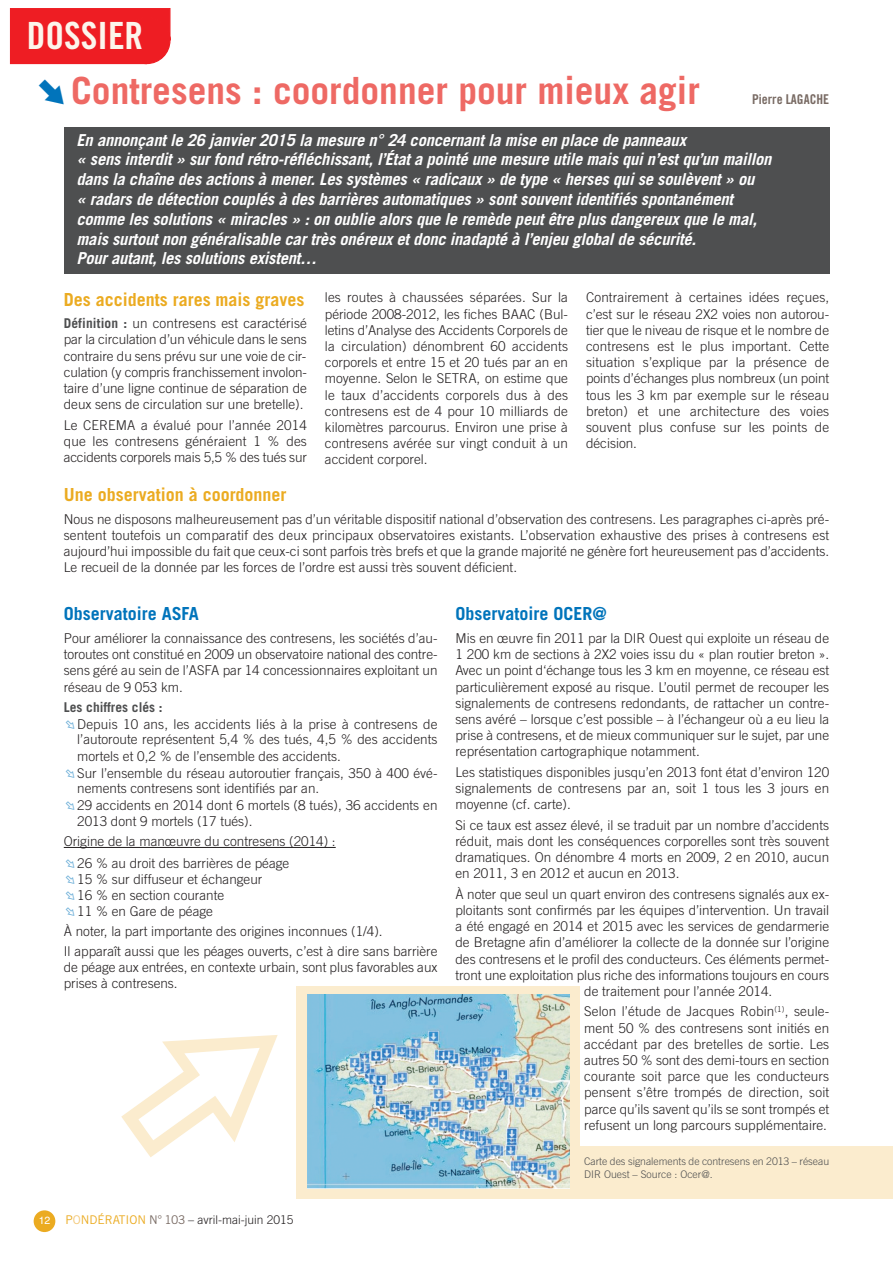
<style>
.page{position:relative;width:893px;height:1263px;background:#fff}
.page>*{position:absolute;margin:0;border:0;box-sizing:border-box;transform-origin:0 0}
.t1{font:700 37.5px "Trade Gothic";color:#ee6964}
.t2{font:37.5px "Trade Gothic Bold Cond Twenty";color:#fcf5ec}
.t3{font:700 18px "Trade Gothic";color:#ebab21}
.t4{font:700 18px "Trade Gothic";color:#0174bb}
.t5{font:italic 700 16.5px/19.8px "Trade Gothic";letter-spacing:-.01em;color:#fff}
.t6{font:300 13.5px/16.2px "Trade Gothic";color:#231f20;text-align:justify}
.t7{font:13.5px "Trade Gothic Bold Cond Twenty";color:#786a63}
.t8{font:300 12px "Trade Gothic";color:#231f20}
.t9{font:300 10.5px/12.6px "Trade Gothic";color:#4e4f50}
.t10{font:10.5px "Helvetica";color:#fff}
.s1{font-family:"Zeal";font-weight:400;color:#0174bb}
.s2{font-weight:700;color:#4e4f50}
.s3{font-family:"Zeal";font-weight:400;color:rgb(1 116 187/.6)}
.s4{font-weight:400;color:#ebab21}
.s5{font-weight:400;color:#f3c97b}
.s6{font-weight:400;color:#786a63}
</style>
<div class="page">
<div style="left:34px;top:1210px;width:21px;height:22px;background:#ebab21;border-radius:50%"></div>
<div style="left:296px;top:986px;width:597px;height:213px;background:#fbecce"></div>
<div style="left:64px;top:128px;width:765px;height:146px;background:#4e4f50"></div>
<div style="left:10px;top:8px;width:160px;height:56px;background:#ee1d23"></div>
<div style="left:124px;top:17px;width:46px;height:47px;background:#ee1d23;border-radius:50%"></div>
<div style="left:123px;top:17px;width:47px;height:47px;border:1px solid #ee1d23;border-radius:50%"></div>
<div style="left:580px;top:985px;width:313px;height:160px;background:#fff"></div>
<hr style="left:64px;top:847px;width:272px;height:1px;background:#231f20">
<img style="left:307px;top:994px;width:262px;height:194px">
<svg style="left:121px;top:1035px;width:157px;height:122px"></svg>
<h1 class="t2" style="left:27px;top:22px;width:118px">DOSSIER</h1>
<h1 class="t1" style="left:34px;top:77px;width:668px"><span class="s1">l</span>Contresens : coordonner pour mieux agir</h1>
<p class="t5" style="left:77px;top:131px;width:696px">En annonçant le 26 janvier 2015 la mesure n° 24 concernant la mise en place de panneaux<br>« sens interdit » sur fond rétro-réfléchissant, l’État a pointé une mesure utile mais qui n’est qu’un maillon dans la chaîne des actions à mener. Les systèmes « radicaux » de type « herses qui se soulèvent » ou<br>« radars de détection couplés à des barrières automatiques » sont souvent identifiés spontanément comme les solutions « miracles » : on oublie alors que le remède peut être plus dangereux que le mal, mais surtout non généralisable car très onéreux et donc inadapté à l’enjeu global de sécurité.<br>Pour autant, les solutions existent…</p>
<p class="t7" style="left:752px;top:94px;width:79px">Pierre LAGACHE</p>
<h2 class="t3" style="left:64px;top:293px;width:242px">Des accidents rares mais graves</h2>
<p class="t6" style="left:64px;top:316px;width:245px"><span class="s2">Définition :</span> un contresens est caractérisé par la circulation d’un véhicule dans le sens contraire du sens prévu sur une voie de cir&shy;culation (y compris franchissement involon&shy;taire d’une ligne continue de séparation de deux sens de circulation sur une bretelle).</p>
<p class="t6" style="left:64px;top:418px;width:245px">Le CEREMA a évalué pour l’année 2014 que les contresens généraient 1 % des accidents corporels mais 5,5 % des tués sur</p>
<p class="t6" style="left:325px;top:291px;width:245px">les routes à chaussées séparées. Sur la période 2008-2012, les fiches BAAC (Bul&shy;letins d’Analyse des Accidents Corporels de la circulation) dénombrent 60 accidents corporels et entre 15 et 20 tués par an en moyenne. Selon le SETRA, on estime que le taux d’accidents corporels dus à des contresens est de 4 pour 10 milliards de kilomètres parcourus. Environ une prise à contresens avérée sur vingt conduit à un accident corporel.</p>
<p class="t6" style="left:586px;top:291px;width:245px">Contrairement à certaines idées reçues, c’est sur le réseau 2X2 voies non autorou&shy;tier que le niveau de risque et le nombre de contresens est le plus important. Cette situation s’explique par la présence de points d’échanges plus nombreux (un point tous les 3 km par exemple sur le réseau breton) et une architecture des voies souvent plus confuse sur les points de décision.</p>
<h2 class="t3" style="left:64px;top:488px;width:224px">Une observation à coordonner</h2>
<p class="t6" style="left:64px;top:512px;width:767px">Nous ne disposons malheureusement pas d’un véritable dispositif national d’observation des contresens. Les paragraphes ci-après pré&shy;sentent toutefois un comparatif des deux principaux observatoires existants. L’observation exhaustive des prises à contresens est aujourd’hui impossible du fait que ceux-ci sont parfois très brefs et que la grande majorité ne génère fort heureusement pas d’accidents.<br>Le recueil de la donnée par les forces de l’ordre est aussi très souvent déficient.</p>
<h2 class="t4" style="left:64px;top:607px;width:137px">Observatoire ASFA</h2>
<p class="t6" style="left:64px;top:631px;width:375px">Pour améliorer la connaissance des contresens, les sociétés d’au&shy;toroutes ont constitué en 2009 un observatoire national des contre&shy;sens géré au sein de l’ASFA par 14 concessionnaires exploitant un réseau de 9 053 km.</p>
<p class="t6" style="left:64px;top:700px;width:375px;line-height:17.2px"><span class="s2">Les chiffres clés :<br></span><span class="s3">d</span>Depuis 10 ans, les accidents liés à la prise à contresens de</p>
<p class="t6" style="left:77px;top:733px;width:362px">l’autoroute représentent 5,4 % des tués, 4,5 % des accidents</p>
<p class="t6" style="left:77px;top:749px;width:265px">mortels et 0,2 % de l’ensemble des accidents.</p>
<p class="t6" style="left:64px;top:766px;width:375px"><span class="s3">d</span>Sur l’ensemble du réseau autoroutier français, 350 à 400 évé-</p>
<p class="t6" style="left:64px;top:781px;width:375px;line-height:17.2px;text-indent:13px">nements contresens sont identifiés par an.<br><span class="s3">d</span>29 accidents en 2014 dont 6 mortels (8 tués), 36 accidents en</p>
<p class="t6" style="left:64px;top:811px;width:273px;line-height:21px;text-align:left;text-indent:14px">2013 dont 9 mortels (17 tués).<br>Origine de la manœuvre du contresens (2014) : <span class="s3">d</span>26 % au droit des barrières de péage</p>
<p class="t6" style="left:64px;top:872px;width:200px;text-align:left"><span class="s3">d</span>15 % sur diffuseur et échangeur <span class="s3">d</span>16 % en section courante<br><span class="s3">d</span>11 % en Gare de péage</p>
<p class="t6" style="left:64px;top:922px;width:375px;line-height:20.4px">À noter, la part importante des origines inconnues (1/4).<br>Il apparaît aussi que les péages ouverts, c’est à dire sans barrière</p>
<p class="t6" style="left:64px;top:960px;width:375px">de péage aux entrées, en contexte urbain, sont plus favorables aux prises à contresens.</p>
<h2 class="t4" style="left:455px;top:607px;width:153px">Observatoire OCER@</h2>
<p class="t6" style="left:455px;top:631px;width:375px">Mis en œuvre fin 2011 par la DIR Ouest qui exploite un réseau de 1 200 km de sections à 2X2 voies issu du « plan routier breton ».<br>Avec un point d‘échange tous les 3 km en moyenne, ce réseau est particulièrement exposé au risque. L’outil permet de recouper les signalements de contresens redondants, de rattacher un contre&shy;sens avéré – lorsque c’est possible – à l’échangeur où a eu lieu la prise à contresens, et de mieux communiquer sur le sujet, par une représentation cartographique notamment.</p>
<p class="t6" style="left:455px;top:765px;width:375px">Les statistiques disponibles jusqu’en 2013 font état d’environ 120 signalements de contresens par an, soit 1 tous les 3 jours en moyenne (cf. carte).</p>
<p class="t6" style="left:455px;top:818px;width:375px">Si ce taux est assez élevé, il se traduit par un nombre d’accidents réduit, mais dont les conséquences corporelles sont très souvent dramatiques. On dénombre 4 morts en 2009, 2 en 2010, aucun en 2011, 3 en 2012 et aucun en 2013.</p>
<p class="t6" style="left:455px;top:887px;width:375px">À noter que seul un quart environ des contresens signalés aux ex-</p>
<p class="t6" style="left:455px;top:903px;width:375px">ploitants sont confirmés par les équipes d’intervention. Un travail</p>
<p class="t6" style="left:455px;top:919px;width:375px">a été engagé en 2014 et 2015 avec les services de gendarmerie</p>
<p class="t6" style="left:455px;top:935px;width:375px">de Bretagne afin d’améliorer la collecte de la donnée sur l’origine</p>
<p class="t6" style="left:455px;top:952px;width:375px">des contresens et le profil des conducteurs. Ces éléments permet-</p>
<p class="t6" style="left:455px;top:968px;width:375px">tront une exploitation plus riche des informations toujours en cours</p>
<p class="t6" style="left:584px;top:984px;width:190px">de traitement pour l’année 2014.</p>
<p class="t6" style="left:584px;top:1005px;width:246px">Selon l’étude de Jacques Robin<sup>(1)</sup>, seule&shy;ment 50 % des contresens sont initiés en accédant par des bretelles de sortie. Les autres 50 % sont des demi-tours en section courante soit parce que les conducteurs pensent s’être trompés de direction, soit parce qu’ils savent qu’ils se sont trompés et refusent un long parcours supplémentaire.</p>
<p class="t9" style="left:584px;top:1156px;width:246px">Carte des signalements de contresens en 2013 – réseau<br>DIR Ouest – Source : Ocer@.</p>
<p class="t10" style="left:39px;top:1214px;width:13px">12</p>
<p class="t8" style="left:65px;top:1215px;width:230px"><span class="s4">P</span><span class="s5">O</span><span class="s4">NDÉRATION</span> <span class="s6">N° 103</span> – avril-mai-juin 2015</p>
</div>
